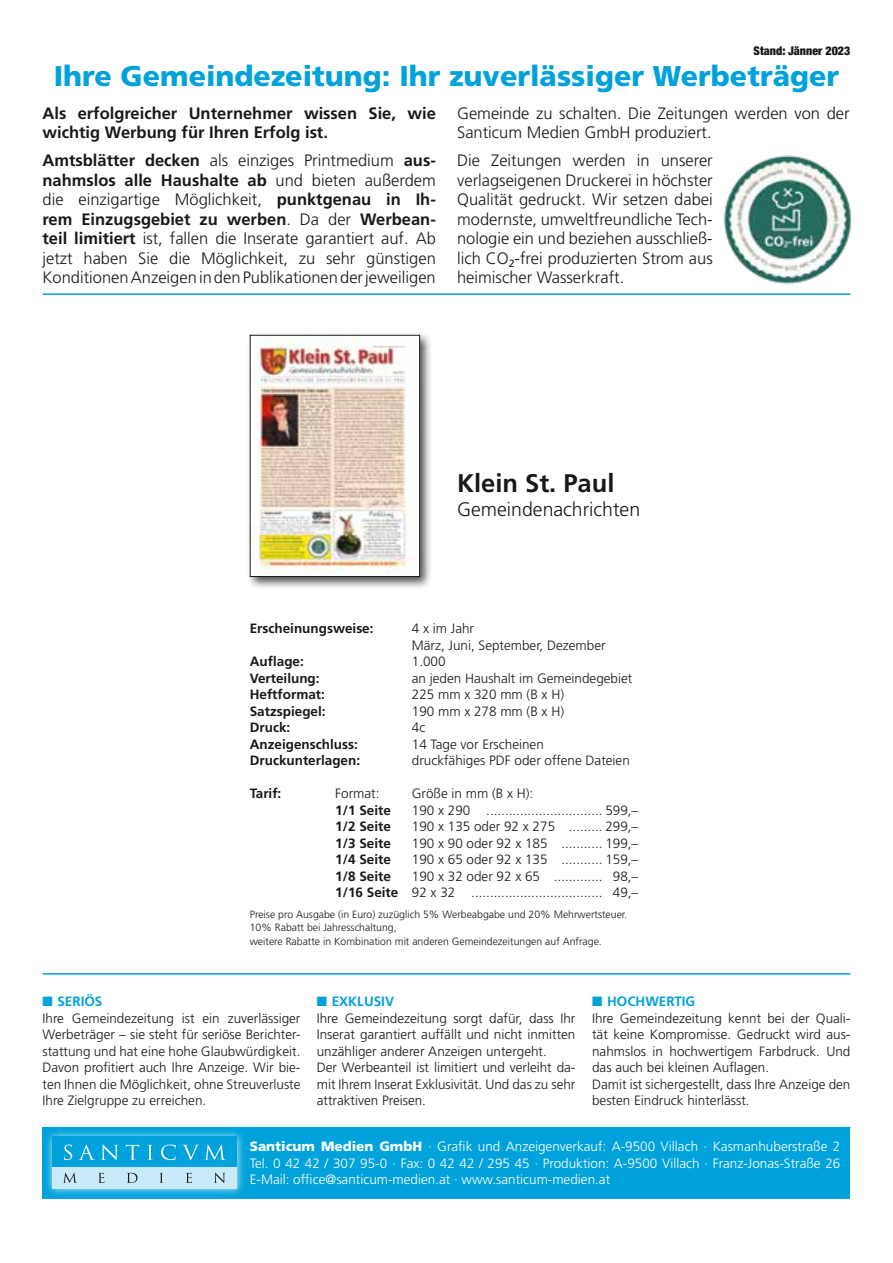
<style>
.page{position:relative;width:893px;height:1263px;background:#fff}
.page>*{position:absolute;margin:0;border:0;box-sizing:border-box;transform-origin:0 0}
.t1{font:900 28.5px "Frutiger LT";color:#00a2db}
.t2{font:700 25.5px "Frutiger LT";color:#1a1817}
.t3{font:300 19.5px "Frutiger LT";color:#1a1817}
.t4{font:300 16.5px/19.5px "Frutiger LT";color:#1a1817;text-align:justify}
.t5{font:700 16.5px/19.5px "Frutiger LT";color:#1a1817}
.t6{font:300 13.5px/16.5px "Frutiger LT";color:#1a1817}
.t7{font:300 13.5px/16.5px "Frutiger LT";color:#fff;text-align:justify}
.t8{font:700 13.5px "Frutiger LT";color:#1a1817}
.t9{font:900 condensed 12px "Helvetica Neue";color:#1a1817}
.t10{font:300 10.5px/13.5px "Frutiger LT";color:#1a1817}
.s1{font-weight:700}
.s2{color:#00a2db}
.s3{font-weight:700;color:#00a2db}
.s4{font-weight:900}
</style>
<div class="page">
<hr style="left:43px;top:293px;width:807px;height:2px;background:#00a2db">
<hr style="left:43px;top:973px;width:807px;height:1px;background:#00a2db">
<div style="left:43px;top:1127px;width:807px;height:72px;background:#00a2db"></div>
<div style="left:44px;top:1128px;width:201px;height:68px;background:#fff;opacity:.81"></div>
<div style="left:52px;top:1167px;width:185px;height:21px;background:#c8eaf9"></div>
<div style="left:52px;top:1136px;width:185px;height:31px;background:#00a2db"></div>
<svg style="left:64px;top:1144px;width:8px;height:16px"></svg>
<svg style="left:78px;top:1144px;width:17px;height:16px"></svg>
<svg style="left:101px;top:1144px;width:17px;height:16px"></svg>
<svg style="left:126px;top:1144px;width:13px;height:16px"></svg>
<svg style="left:147px;top:1145px;width:6px;height:15px"></svg>
<svg style="left:161px;top:1144px;width:15px;height:16px"></svg>
<svg style="left:182px;top:1144px;width:44px;height:16px"></svg>
<svg style="left:63px;top:1173px;width:14px;height:10px"></svg>
<svg style="left:98px;top:1173px;width:6px;height:10px"></svg>
<svg style="left:127px;top:1173px;width:11px;height:10px"></svg>
<svg style="left:160px;top:1173px;width:3px;height:10px"></svg>
<svg style="left:186px;top:1173px;width:6px;height:10px"></svg>
<svg style="left:214px;top:1173px;width:11px;height:10px"></svg>
<img style="left:723px;top:155px;width:129px;height:129px">
<div style="left:246px;top:331px;width:187px;height:259px;background:#1a1817;opacity:.75"></div>
<img style="left:252px;top:337px;width:166px;height:238px">
<div style="left:250px;top:335px;width:170px;height:242px;border:1px solid #1a1817"></div>
<p class="t9" style="left:754px;top:44px;width:98px">Stand: Jänner 2023</p>
<h1 class="t1" style="left:54px;top:59px;width:787px">Ihre Gemeindezeitung: Ihr zuverlässiger Werbeträger</h1>
<p class="t5" style="left:43px;top:103px;width:395px">Als erfolgreicher Unternehmer wissen Sie, wie wichtig Werbung für Ihren Erfolg ist.</p>
<p class="t4" style="left:43px;top:151px;width:395px"><span class="s1">Amtsblätter decken</span> als einziges Printmedium <span class="s1">aus&shy;nahmslos alle Haushalte ab</span> und bieten außerdem die einzigartige Möglichkeit, <span class="s1">punktgenau in Ih&shy;rem Einzugsgebiet zu werben</span>. Da der <span class="s1">Werbean&shy;teil limitiert</span> ist, fallen die Inserate garantiert auf. Ab jetzt haben Sie die Möglichkeit, zu sehr günstigen Konditionen Anzeigen in den Publikationen der jeweiligen</p>
<p class="t4" style="left:457px;top:103px;width:394px">Gemeinde zu schalten. Die Zeitungen werden von der<br>Santicum Medien GmbH produziert.</p>
<p class="t4" style="left:457px;top:151px;width:257px">Die Zeitungen werden in unserer verlagseigenen Druckerei in höchster Qualität gedruckt. Wir setzen dabei modernste, umweltfreundliche Tech&shy;nologie ein und beziehen ausschließ&shy;lich CO<sub>2</sub>-frei produzierten Strom aus heimischer Wasserkraft.</p>
<h2 class="t2" style="left:457px;top:468px;width:159px">Klein St. Paul</h2>
<h3 class="t3" style="left:457px;top:498px;width:185px">Gemeindenachrichten</h3>
<p class="t8" style="left:250px;top:620px;width:125px">Erscheinungsweise:</p>
<p class="t6" style="left:412px;top:620px;width:195px">4 x im Jahr<br>März, Juni, September, Dezember</p>
<p class="t8" style="left:250px;top:653px;width:56px">Auflage:</p>
<p class="t6" style="left:412px;top:653px;width:35px">1.000</p>
<p class="t8" style="left:250px;top:670px;width:71px">Verteilung:</p>
<p class="t6" style="left:412px;top:670px;width:222px">an jeden Haushalt im Gemeindegebiet</p>
<p class="t8" style="left:250px;top:686px;width:77px">Heftformat:</p>
<p class="t6" style="left:412px;top:686px;width:154px">225 mm x 320 mm (B x H)</p>
<p class="t8" style="left:250px;top:703px;width:77px">Satzspiegel:</p>
<p class="t6" style="left:412px;top:703px;width:154px">190 mm x 278 mm (B x H)</p>
<p class="t8" style="left:250px;top:719px;width:42px">Druck:</p>
<p class="t6" style="left:412px;top:719px;width:15px">4c</p>
<p class="t8" style="left:250px;top:736px;width:109px">Anzeigenschluss:</p>
<p class="t6" style="left:412px;top:736px;width:134px">14 Tage vor Erscheinen</p>
<p class="t8" style="left:250px;top:752px;width:112px">Druckunterlagen:</p>
<p class="t6" style="left:412px;top:752px;width:220px">druckfähiges PDF oder offene Dateien</p>
<p class="t8" style="left:250px;top:785px;width:33px">Tarif:</p>
<p class="t6" style="left:335px;top:785px;width:46px">Format:</p>
<p class="t6" style="left:412px;top:785px;width:123px">Größe in mm (B x H):</p>
<p class="t8" style="left:335px;top:802px;width:57px">1/1 Seite</p>
<p class="t6" style="left:412px;top:802px;width:228px">190 x 290 ............................... 599,–</p>
<p class="t8" style="left:335px;top:818px;width:57px">1/2 Seite</p>
<p class="t6" style="left:412px;top:818px;width:228px">190 x 135 oder 92 x 275 ......... 299,–</p>
<p class="t8" style="left:335px;top:835px;width:57px">1/3 Seite</p>
<p class="t6" style="left:412px;top:835px;width:228px">190 x 90 oder 92 x 185 ........... 199,–</p>
<p class="t8" style="left:335px;top:851px;width:57px">1/4 Seite</p>
<p class="t6" style="left:412px;top:851px;width:228px">190 x 65 oder 92 x 135 ........... 159,–</p>
<p class="t8" style="left:335px;top:868px;width:57px">1/8 Seite</p>
<p class="t6" style="left:335px;top:868px;width:305px;text-align:right">190 x 32 oder 92 x 65 ............. 98,–<br><span class="s1">1/16 Seite</span> 92 x 32 ................................... 49,–</p>
<p class="t10" style="left:250px;top:907px;width:379px">Preise pro Ausgabe (in Euro) zuzüglich 5% Werbeabgabe und 20% Mehrwertsteuer.<br>10% Rabatt bei Jahresschaltung,<br>weitere Rabatte in Kombination mit anderen Gemeindezeitungen auf Anfrage.</p>
<p class="t6" style="left:43px;top:993px;width:259px"><span class="s2">■</span> <span class="s3">SERIÖS<br></span>Ihre Gemeindezeitung ist ein zuverlässiger Werbeträger – sie steht für seriöse Berichter&shy;stattung und hat eine hohe Glaubwürdigkeit.<br>Davon profitiert auch Ihre Anzeige. Wir bie&shy;ten Ihnen die Möglichkeit, ohne Streuverluste Ihre Zielgruppe zu erreichen.</p>
<p class="t6" style="left:317px;top:993px;width:260px"><span class="s2">■</span> <span class="s3">EXKLUSIV<br></span>Ihre Gemeindezeitung sorgt dafür, dass Ihr Inserat garantiert auffällt und nicht inmitten unzähliger anderer Anzeigen untergeht.<br>Der Werbeanteil ist limitiert und verleiht da&shy;mit Ihrem Inserat Exklusivität. Und das zu sehr attraktiven Preisen.</p>
<p class="t6" style="left:592px;top:993px;width:260px"><span class="s2">■</span> <span class="s3">HOCHWERTIG<br></span>Ihre Gemeindezeitung kennt bei der Quali&shy;tät keine Kompromisse. Gedruckt wird aus&shy;nahmslos in hochwertigem Farbdruck. Und das auch bei kleinen Auflagen.<br>Damit ist sichergestellt, dass Ihre Anzeige den besten Eindruck hinterlässt.</p>
<p class="t7" style="left:250px;top:1138px;width:592px"><span class="s4">Santicum Medien GmbH</span> · Grafik und Anzeigenverkauf: A-9500 Villach · Kasmanhuberstraße 2<br>Tel. 0 42 42 / 307 95-0 · Fax: 0 42 42 / 295 45 · Produktion: A-9500 Villach · Franz-Jonas-Straße 26<br>E-Mail: office@santicum-medien.at · www.santicum-medien.at</p>
</div>
